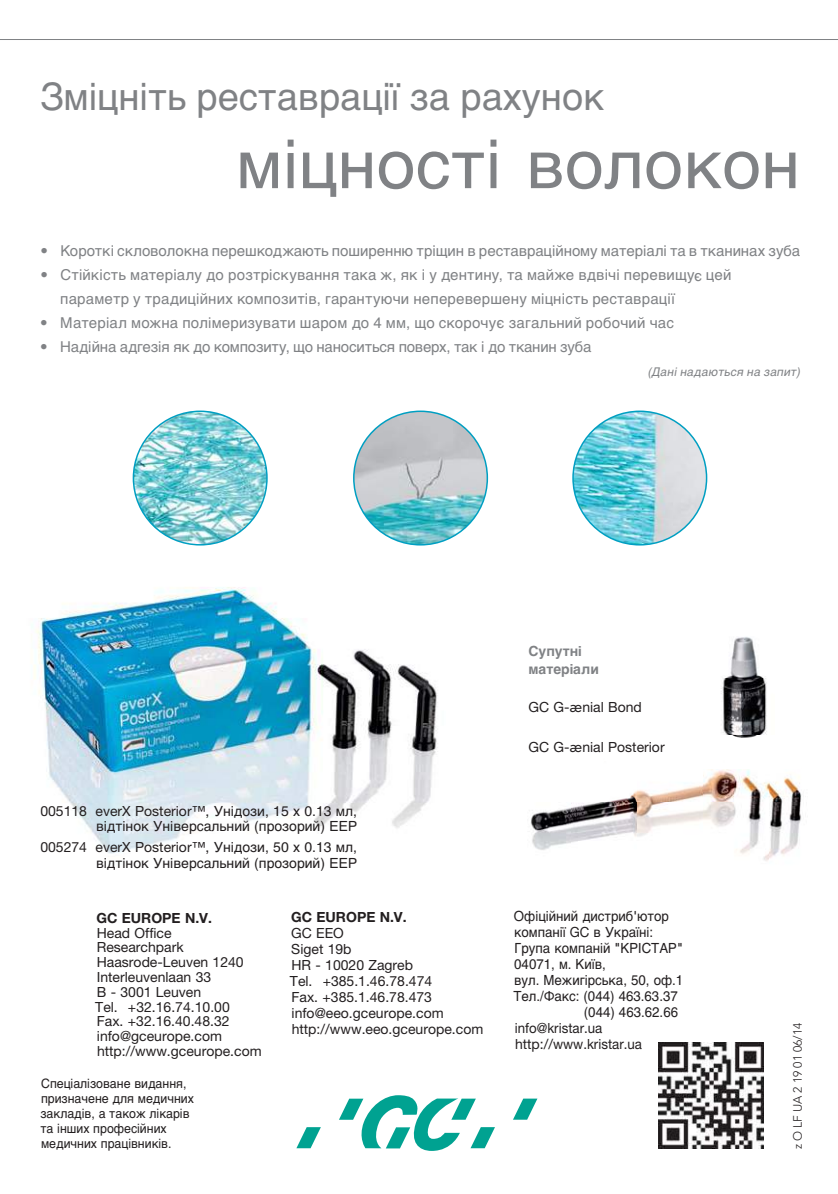
<style>
.page{position:relative;width:838px;height:1194px;background:#fff}
.page>*{position:absolute;margin:0;border:0;box-sizing:border-box;transform-origin:0 0}
.t1{font:68px "Helvetica Cyrillic Upright";color:#808285}
.t2{font:38px "Helvetica Cyrillic Upright";color:#808285}
.t3{font:15px/24px "Helvetica Cyrillic Upright";letter-spacing:.01em;color:#808285}
.t4{font:15px "Helvetica Cyrillic Upright";letter-spacing:-.015em;color:#808285}
.t5{font:14px/14.8px "Helvetica Neue LT Pro";color:#231f20}
.t6{font:14px "Helvetica Cyrillic Upright";color:#231f20;scale:.95 1}
.t7{font:14px "Helvetica Cyrillic Upright";color:#231f20}
.t8{font:14px/16px "Helvetica Neue LT Pro";color:#231f20;scale:.95 1}
.t9{font:700 14px "Helvetica Neue LT Pro";color:#231f20}
.t10{font:700 14px/18.4px "Helvetica Cyr";color:#808285}
.t11{font:13px/15px "Helvetica Cyrillic Upright";color:#231f20;scale:.95 1}
.t12{font:italic 12px "Helvetica Cyrillic Upright";color:#808285}
.t13{font:300 12px "Avenir";color:#231f20}
.s1{font-family:"Helvetica Neue LT Pro"}
.s2{font-family:"Helvetica Cyrillic Upright"}
.s3{font-family:"Avenir";font-size:15px}
</style>
<div class="page">
<svg style="left:0;top:39px;width:838px;height:1px"></svg>
<img style="left:34px;top:542px;width:408px;height:312px">
<svg style="left:513px;top:1099px;width:24px;height:21px"></svg>
<svg style="left:339px;top:1095px;width:156px;height:56px"></svg>
<svg style="left:296px;top:1127px;width:25px;height:21px"></svg>
<img style="left:133px;top:411px;width:134px;height:134px;border-radius:50%">
<img style="left:573px;top:411px;width:133px;height:134px;border-radius:50%">
<img style="left:354px;top:411px;width:133px;height:134px;border-radius:50%">
<img style="left:597px;top:783px;width:106px;height:20px">
<img style="left:703px;top:769px;width:66px;height:34px">
<img style="left:769px;top:777px;width:33px;height:26px">
<img style="left:530px;top:803px;width:271px;height:58px">
<img style="left:721px;top:637px;width:46px;height:101px">
<img style="left:658px;top:1042px;width:106px;height:106px">
<h2 class="t2" style="left:40px;top:75px;width:565px">Zm<span class="s1">i</span>cn<span class="s1">i</span>tî restavrac<span class="s1">iï</span> za rahunok</h2>
<h1 class="t1" style="left:236px;top:125px;width:566px">m<span class="s1">i</span>cnost<span class="s1">i</span> volokon</h1>
<p class="t3" style="left:40px;top:239px;width:761px">• Korotk<span class="s1">i</span> sklovolokna pereπkodæaítî poπirenní tr<span class="s1">i</span>ïin v restavrac<span class="s1">i</span>ñnomu mater<span class="s1">i</span>al<span class="s1">i</span> ta v tkaninah zuba</p>
<p class="t3" style="left:60px;top:263px;width:672px;text-indent:-20px">• St<span class="s1">i</span>ñk<span class="s1">i</span>stî mater<span class="s1">i</span>alu do roztr<span class="s1">i</span>skuvannë taka æ, ëk <span class="s1">i</span> u dentinu, ta mañæe vdv<span class="s1">i</span>ü<span class="s1">i</span> pereviïu ceñ parametr u tradic<span class="s1">i</span>ñnih kompozit<span class="s1">i</span>v, garantuíüi nepereverπenu m<span class="s1">i</span>cn<span class="s1">i</span>stî restavrac<span class="s1">iï</span></p>
<p class="t3" style="left:40px;top:311px;width:635px">• Mater<span class="s1">i</span>al moæna pol<span class="s1">i</span>merizuvati πarom do 4 mm, ïo skoroüu zagalîniñ roboüiñ üas</p>
<p class="t4" style="left:40px;top:338px;width:552px">• Nad<span class="s1">i</span>ñna adgez<span class="s1">i</span>ë ëk do kompozitu, ïo nanositîsë poverh, tak <span class="s1">i</span> do tkanin zuba</p>
<p class="t12" style="left:647px;top:365px;width:154px">(Dan<span class="s1">i</span> nadaítîsë na zapit)</p>
<p class="t10" style="left:528px;top:641px;width:72px">Suputn<span class="s1">i </span>mater<span class="s1">i</span>ali</p>
<p class="t5" style="left:40px;top:804px;width:318px">005118 everX Posterior™, <span class="s2">Un</span>i<span class="s2">dozi, 15 h 0.13 ml,</span></p>
<p class="t7" style="left:96px;top:818px;width:263px">v<span class="s1">i</span>dt<span class="s1">i</span>nok Un<span class="s1">i</span>versalîniñ (prozoriñ) EER</p>
<p class="t5" style="left:40px;top:841px;width:318px">005274 everX Posterior™, <span class="s2">Un</span>i<span class="s2">dozi, 50 h 0.13 ml,</span></p>
<p class="t7" style="left:96px;top:855px;width:263px">v<span class="s1">i</span>dt<span class="s1">i</span>nok Un<span class="s1">i</span>versalîniñ (prozoriñ) EER</p>
<p class="t9" style="left:97px;top:910px;width:117px">GC EUROPE N.V.</p>
<p class="t5" style="left:95px;top:926px;width:168px">Head Office<br>Researchpark<br>Haasrode-Leuven 1240<br>Interleuvenlaan 33<br>B - 3001 Leuven<br>Tel. +32.16.74.10.00<br>Fax. +32.16.40.48.32 info@gceurope.com http://www.gceurope.com</p>
<p class="t11" style="left:40px;top:1076px;width:163px">Spec<span class="s1">i</span>al<span class="s1">i</span>zovane vidannë, priznaüene dlë mediünih zaklad<span class="s1">i</span>v, a takoæ l<span class="s1">i</span>kar<span class="s1">i</span>v ta <span class="s1">i</span>nπih profes<span class="s1">i</span>ñnih mediünih prac<span class="s1">i</span>vnik<span class="s1">i</span>v.</p>
<p class="t9" style="left:291px;top:909px;width:117px">GC EUROPE N.V.</p>
<p class="t5" style="left:290px;top:926px;width:195px;line-height:16px">GC EEO<br>Siget 19b<br>HR - 10020 Zagreb<br>Tel. +385.1.46.78.474<br>Fax. +385.1.46.78.473 info@eeo.gceurope.com http://www.eeo.gceurope.com</p>
<p class="t5" style="left:528px;top:700px;width:115px">GC G-<span class="s3">≥</span>nial Bond</p>
<p class="t5" style="left:528px;top:741px;width:138px">GC G-<span class="s3">≥</span>nial Posterior</p>
<p class="t6" style="left:514px;top:908px;width:165px">Of<span class="s1">i</span>c<span class="s1">i</span>ñniñ distrib'ítor</p>
<p class="t6" style="left:514px;top:924px;width:148px">kompan<span class="s1">iï GC</span> v Ukra<span class="s1">ï</span>n<span class="s1">i</span>:</p>
<p class="t6" style="left:514px;top:940px;width:179px">Grupa kompan<span class="s1">i</span>ñ "KR<span class="s1">I</span>STAR"</p>
<p class="t6" style="left:514px;top:956px;width:98px">04071, m. Ki<span class="s1">ï</span>v,</p>
<p class="t6" style="left:514px;top:972px;width:180px">vul. Meæig<span class="s1">i</span>rsîka, 50, of.1</p>
<p class="t6" style="left:513px;top:988px;width:175px">Tel./Faks: (044) 463.63.37</p>
<p class="t6" style="left:584px;top:1004px;width:101px">(044) 463.62.66</p>
<p class="t8" style="left:515px;top:1022px;width:135px">info@kristar.ua http://www.kristar.ua</p>
<p class="t13" style="left:792px;top:1149px;width:128px;rotate:-90deg">z O LF UA 2 19 01 06/14</p>
</div>
